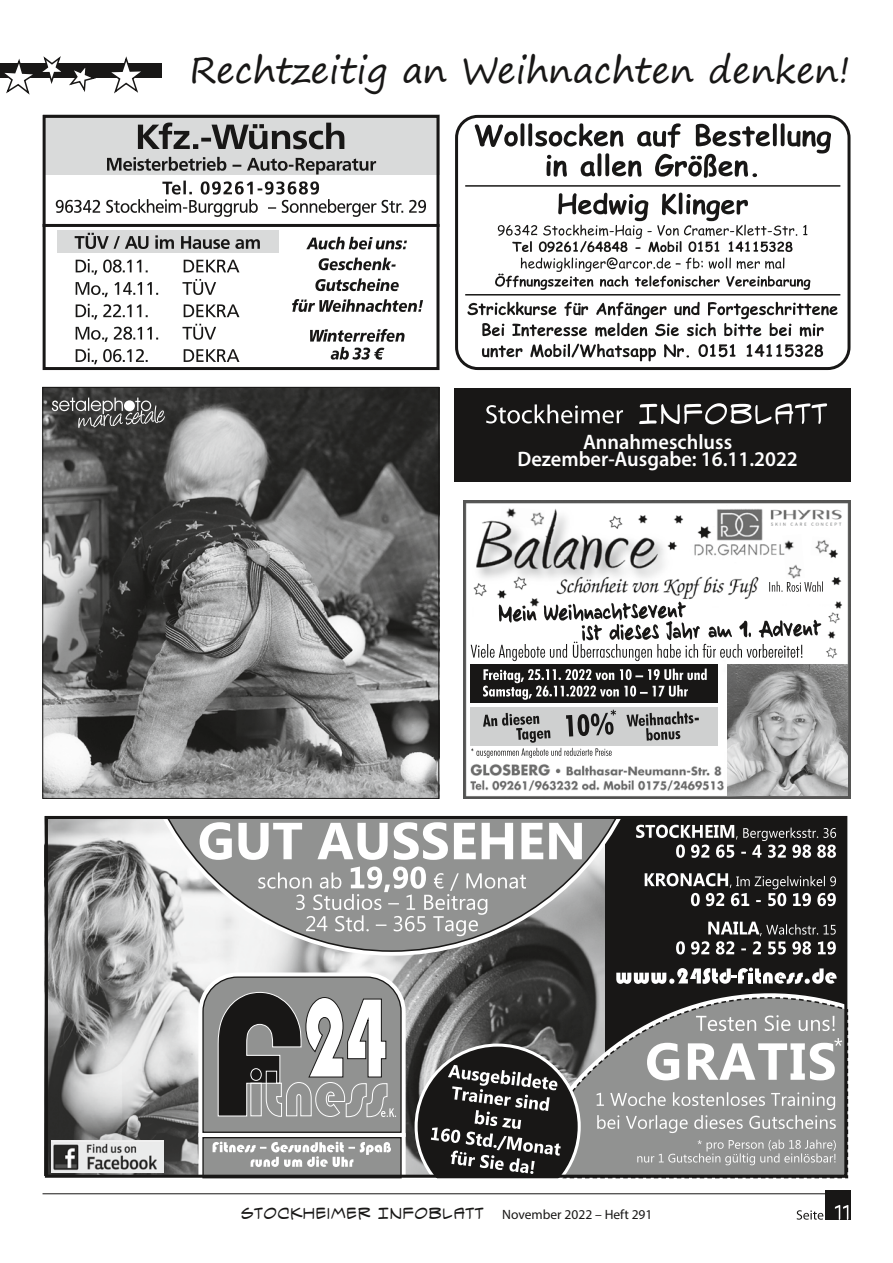
<style>
.page{position:relative;width:893px;height:1263px;background:#fff}
.page>*{position:absolute;margin:0;border:0;box-sizing:border-box;transform-origin:0 0}
.t1{font:36px "Segoe Print";color:#181716}
.t2{font:600 21px/17.9px "Myriad Pro";color:#fff;text-align:center}
.t3{font:16.5px "Spectre Verde BB";color:#181716}
.s1{font-family:"Myriad Pro";font-size:13.5px}
</style>
<div class="page">
<hr style="left:43px;top:1193px;width:807px;height:1px;background:#181716">
<div style="left:825px;top:1190px;width:25px;height:30px;background:#181716"></div>
<svg style="left:797px;top:1210px;width:26px;height:10px"></svg>
<img style="left:49px;top:820px;width:557px;height:354px">
<div style="left:606px;top:809px;width:241px;height:368px;background:#181716"></div>
<svg style="left:151px;top:820px;width:455px;height:140px"></svg>
<svg style="left:161px;top:820px;width:459px;height:132px"></svg>
<svg style="left:258px;top:866px;width:268px;height:70px"></svg>
<svg style="left:200px;top:822px;width:382px;height:38px"></svg>
<svg style="left:676px;top:922px;width:160px;height:32px"></svg>
<svg style="left:645px;top:873px;width:191px;height:33px"></svg>
<svg style="left:636px;top:825px;width:200px;height:33px"></svg>
<img style="left:51px;top:1141px;width:112px;height:31px">
<svg style="left:194px;top:967px;width:654px;height:212px"></svg>
<div style="left:14px;top:777px;width:843px;height:39px;background:#fff"></div>
<div style="left:45px;top:816px;width:802px;height:362px;border:3px solid #181716"></div>
<svg style="left:835px;top:1205px;width:13px;height:15px"></svg>
<div style="left:455px;top:115px;width:395px;height:255px;border:3px solid #181716;border-radius:21px"></div>
<hr style="left:465px;top:185px;width:375px;height:2px;background:#181716">
<svg style="left:482px;top:344px;width:341px;height:17px"></svg>
<svg style="left:467px;top:302px;width:371px;height:35px"></svg>
<svg style="left:475px;top:123px;width:356px;height:55px"></svg>
<svg style="left:495px;top:193px;width:315px;height:97px"></svg>
<hr style="left:465px;top:294px;width:375px;height:1px;background:#181716">
<div style="left:0;top:63px;width:161px;height:14px;background:#181716"></div>
<svg style="left:107px;top:56px;width:41px;height:38px"></svg>
<svg style="left:0;top:56px;width:98px;height:39px"></svg>
<img style="left:45px;top:389px;width:392px;height:408px">
<svg style="left:52px;top:398px;width:113px;height:30px"></svg>
<div style="left:43px;top:115px;width:396px;height:60px;background:#d9dada"></div>
<div style="left:43px;top:115px;width:396px;height:255px;border:3px solid #181716"></div>
<hr style="left:43px;top:224px;width:396px;height:3px;background:#181716">
<svg style="left:107px;top:157px;width:269px;height:17px"></svg>
<svg style="left:138px;top:123px;width:206px;height:26px"></svg>
<svg style="left:56px;top:181px;width:370px;height:36px"></svg>
<div style="left:57px;top:230px;width:222px;height:23px;background:#d9dada"></div>
<svg style="left:76px;top:349px;width:163px;height:15px"></svg>
<svg style="left:76px;top:304px;width:163px;height:38px"></svg>
<svg style="left:76px;top:259px;width:163px;height:38px"></svg>
<svg style="left:75px;top:233px;width:185px;height:16px"></svg>
<svg style="left:310px;top:329px;width:95px;height:31px"></svg>
<svg style="left:292px;top:299px;width:131px;height:13px"></svg>
<svg style="left:315px;top:278px;width:84px;height:13px"></svg>
<svg style="left:319px;top:258px;width:77px;height:12px"></svg>
<svg style="left:306px;top:237px;width:101px;height:12px"></svg>
<img style="left:463px;top:500px;width:387px;height:298px">
<div style="left:470px;top:664px;width:248px;height:38px;background:#181716"></div>
<svg style="left:483px;top:669px;width:224px;height:31px"></svg>
<img style="left:500px;top:506px;width:45px;height:23px">
<img style="left:810px;top:536px;width:20px;height:21px">
<img style="left:782px;top:534px;width:23px;height:45px">
<img style="left:827px;top:575px;width:18px;height:18px">
<div style="left:470px;top:707px;width:248px;height:38px;background:#cfd0d0"></div>
<svg style="left:626px;top:711px;width:73px;height:30px"></svg>
<svg style="left:769px;top:581px;width:54px;height:11px"></svg>
<svg style="left:471px;top:602px;width:350px;height:59px"></svg>
<svg style="left:471px;top:710px;width:145px;height:48px"></svg>
<img style="left:728px;top:665px;width:119px;height:130px">
<img style="left:825px;top:630px;width:14px;height:30px">
<img style="left:831px;top:600px;width:14px;height:15px">
<img style="left:827px;top:610px;width:15px;height:15px">
<div style="left:454px;top:388px;width:396px;height:94px;background:#181716"></div>
<svg style="left:639px;top:403px;width:188px;height:21px"></svg>
<svg style="left:486px;top:404px;width:137px;height:19px"></svg>
<h1 class="t1" style="left:190px;top:38px;width:662px">Rechtzeitig an Weihnachten denken!</h1>
<p class="t2" style="left:517px;top:432px;width:282px">Annahmeschluss<br>Dezember-Ausgabe: 16.11.2022</p>
<p class="t3" style="left:240px;top:1205px;width:413px">STOCKHEIMER INFOBLATT <span class="s1">November 2022 – Heft 291</span></p>
</div>
